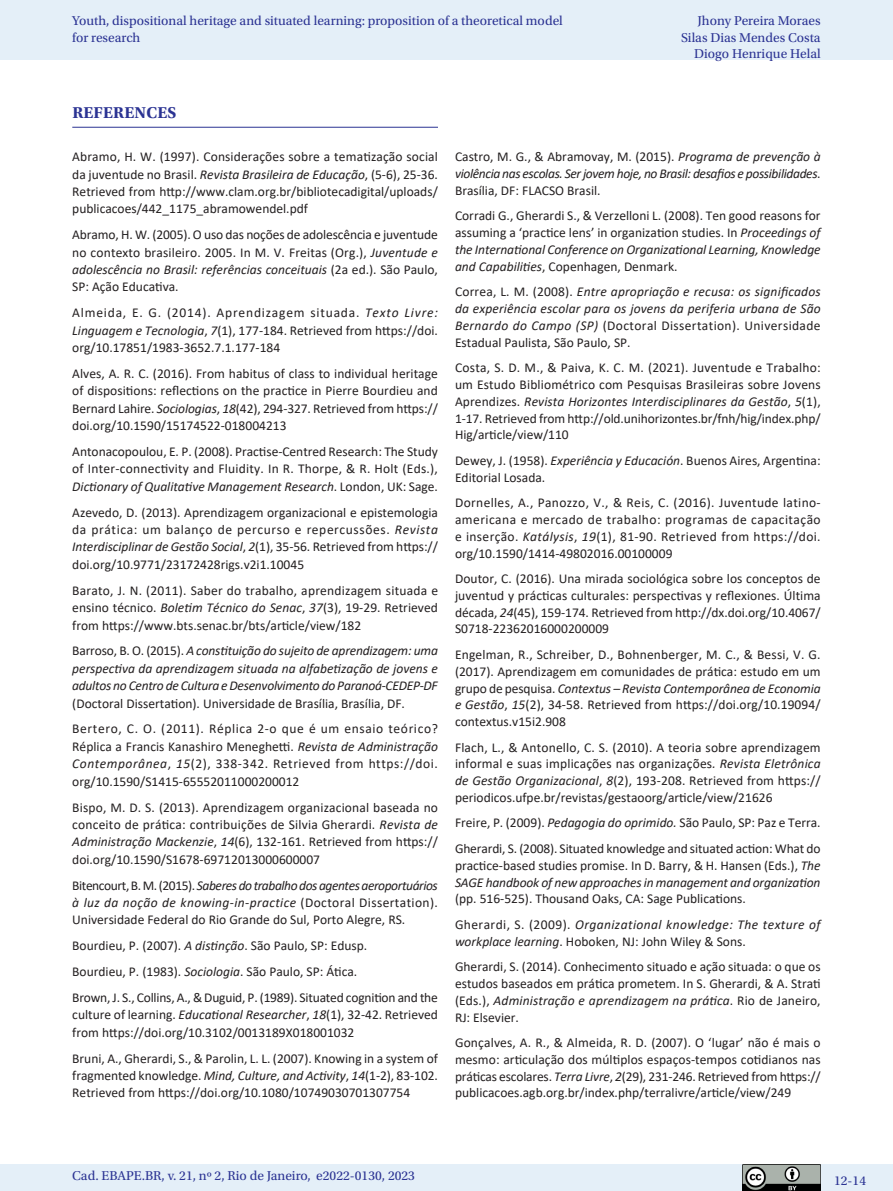
<style>
.page{position:relative;width:893px;height:1191px;background:#fff}
.page>*{position:absolute;margin:0;border:0;box-sizing:border-box;transform-origin:0 0}
._07_1_sub_1{font:700 16.5px "Utopia Std";letter-spacing:.01em;color:#2b3393}
.Referencias{font:13.5px/17.4px "Calibri";color:#231f20;text-align:justify}
.Referencias-2{font:italic 13.5px/16.8px "Calibri";letter-spacing:-.02em;color:#231f20;text-align:justify}
.t1{font:13.5px/16.5px "Utopia Std";color:#2b3393}
.Referencias-3{font:italic 13.5px/16.8px "Calibri";letter-spacing:.03em;color:#231f20}
.s1{font-style:italic}
.s2{font-style:normal}
</style>
<div class="page">
<div style="left:0;top:0;width:893px;height:60px;background:#e4eff8"></div>
<div style="left:0;top:1164px;width:893px;height:27px;background:#e4eff8"></div>
<img style="left:743px;top:1164px;width:78px;height:27px">
<hr style="left:72px;top:127px;width:366px;height:1px;background:#2b3393">
<p class="t1" style="left:72px;top:13px;width:492px">Youth, dispositional heritage and situated learning: proposition of a theoretical model for research</p>
<p class="t1" style="left:681px;top:13px;width:141px;text-align:right">Jhony Pereira Moraes<br>Silas Dias Mendes Costa<br>Diogo Henrique Helal</p>
<p class="_07_1_sub_1" style="left:72px;top:103px;width:106px">REFERENCES</p>
<p class="Referencias" style="left:72px;top:148px;width:367px">Abramo, H. W. (1997). Considerações sobre a tematização social da juventude no Brasil. <span class="s1">Revista Brasileira de Educação</span>, (5-6), 25-36.<br>Retrieved from http://www.clam.org.br/bibliotecadigital/uploads/ publicacoes/442_1175_abramowendel.pdf</p>
<p class="Referencias" style="left:72px;top:226px;width:367px">Abramo, H. W. (2005). O uso das noções de adolescência e juventude no contexto brasileiro. 2005. In M. V. Freitas (Org.), <span class="s1">Juventude e adolescência no Brasil: referências conceituais</span> (2a ed.). São Paulo, SP: Ação Educativa.</p>
<p class="Referencias" style="left:72px;top:304px;width:367px">Almeida, E. G. (2014). Aprendizagem situada. <span class="s1">Texto Livre:<br>Linguagem e Tecnologia</span>, <span class="s1">7</span>(1), 177-184. Retrieved from https://doi. org/10.17851/1983-3652.7.1.177-184</p>
<p class="Referencias" style="left:72px;top:364px;width:367px">Alves, A. R. C. (2016). From habitus of class to individual heritage of dispositions: reflections on the practice in Pierre Bourdieu and Bernard Lahire. <span class="s1">Sociologias</span>, <span class="s1">18</span>(42), 294-327. Retrieved from https:// doi.org/10.1590/15174522-018004213</p>
<p class="Referencias" style="left:72px;top:442px;width:367px">Antonacopoulou, E. P. (2008). Practise-Centred Research: The Study of Inter-connectivity and Fluidity. In R. Thorpe, &amp; R. Holt (Eds.), <span class="s1">Dictionary of Qualitative Management Research</span>. London, UK: Sage.</p>
<p class="Referencias" style="left:72px;top:503px;width:367px">Azevedo, D. (2013). Aprendizagem organizacional e epistemologia da prática: um balanço de percurso e repercussões. <span class="s1">Revista Interdisciplinar de Gestão Social</span>, <span class="s1">2</span>(1), 35-56. Retrieved from https:// doi.org/10.9771/23172428rigs.v2i1.10045</p>
<p class="Referencias" style="left:72px;top:581px;width:367px">Barato, J. N. (2011). Saber do trabalho, aprendizagem situada e ensino técnico. <span class="s1">Boletim Técnico do Senac</span>, <span class="s1">37</span>(3), 19-29. Retrieved from https://www.bts.senac.br/bts/article/view/182</p>
<p class="Referencias-2" style="left:72px;top:641px;width:367px;line-height:17.4px"><span class="s2">Barroso, B. O. (2015).</span> A constituição do sujeito de aprendizagem: uma perspectiva da aprendizagem situada na alfabetização de jovens e adultos no Centro de Cultura e Desenvolvimento do Paranoá-CEDEP-DF <span class="s2">(Doctoral Dissertation). Universidade de Brasília, Brasília, DF.</span></p>
<p class="Referencias" style="left:72px;top:720px;width:367px">Bertero, C. O. (2011). Réplica 2-o que é um ensaio teórico?<br>Réplica a Francis Kanashiro Meneghetti. <span class="s1">Revista de Administração Contemporânea</span>, <span class="s1">15</span>(2), 338-342. Retrieved from https://doi. org/10.1590/S1415-65552011000200012</p>
<p class="Referencias" style="left:72px;top:798px;width:367px">Bispo, M. D. S. (2013). Aprendizagem organizacional baseada no conceito de prática: contribuições de Silvia Gherardi. <span class="s1">Revista de Administração Mackenzie</span>, <span class="s1">14</span>(6), 132-161. Retrieved from https:// doi.org/10.1590/S1678-69712013000600007</p>
<p class="Referencias" style="left:72px;top:876px;width:367px">Bitencourt, B. M. (2015). <span class="s1">Saberes do trabalho dos agentes aeroportuários à luz da noção de knowing-in-practice</span> (Doctoral Dissertation).<br>Universidade Federal do Rio Grande do Sul, Porto Alegre, RS.</p>
<p class="Referencias" style="left:72px;top:936px;width:297px">Bourdieu, P. (2007). <span class="s1">A distinção</span>. São Paulo, SP: Edusp.</p>
<p class="Referencias" style="left:72px;top:962px;width:287px">Bourdieu, P. (1983). <span class="s1">Sociologia</span>. São Paulo, SP: Ática.</p>
<p class="Referencias" style="left:72px;top:988px;width:367px">Brown, J. S., Collins, A., &amp; Duguid, P. (1989). Situated cognition and the culture of learning. <span class="s1">Educational Researcher</span>, <span class="s1">18</span>(1), 32-42. Retrieved from https://doi.org/10.3102/0013189X018001032</p>
<p class="Referencias" style="left:72px;top:1049px;width:367px">Bruni, A., Gherardi, S., &amp; Parolin, L. L. (2007). Knowing in a system of fragmented knowledge. <span class="s1">Mind, Culture, and Activity</span>, <span class="s1">14</span>(1-2), 83-102.<br>Retrieved from https://doi.org/10.1080/10749030701307754</p>
<p class="Referencias-2" style="left:455px;top:148px;width:367px"><span class="s2">Castro, M. G., &amp; Abramovay, M. (2015).</span> Programa de prevenção à violência nas escolas. Ser jovem hoje, no Brasil: desafios e possibilidades<span class="s2">.<br>Brasília, DF: FLACSO Brasil.</span></p>
<p class="Referencias" style="left:455px;top:207px;width:367px;line-height:16.8px">Corradi G., Gherardi S., &amp; Verzelloni L. (2008). Ten good reasons for assuming a ‘practice lens’ in organization studies. In <span class="s1">Proceedings of the International Conference on Organizational Learning, Knowledge and Capabilities</span>, Copenhagen, Denmark.</p>
<p class="Referencias-2" style="left:455px;top:283px;width:367px"><span class="s2">Correa, L. M. (2008).</span> Entre apropriação e recusa: os significados da experiência escolar para os jovens da periferia urbana de São Bernardo do Campo (SP) <span class="s2">(Doctoral Dissertation). Universidade Estadual Paulista, São Paulo, SP.</span></p>
<p class="Referencias" style="left:455px;top:359px;width:367px;line-height:16.8px">Costa, S. D. M., &amp; Paiva, K. C. M. (2021). Juventude e Trabalho: um Estudo Bibliométrico com Pesquisas Brasileiras sobre Jovens Aprendizes. <span class="s1">Revista Horizontes Interdisciplinares da Gestão</span>, <span class="s1">5</span>(1), 1-17. Retrieved from http://old.unihorizontes.br/fnh/hig/index.php/ Hig/article/view/110</p>
<p class="Referencias" style="left:455px;top:451px;width:367px;line-height:16.8px">Dewey, J. (1958). <span class="s1">Experiência y Educación</span>. Buenos Aires, Argentina:<br>Editorial Losada.</p>
<p class="Referencias" style="left:455px;top:494px;width:367px;line-height:16.8px">Dornelles, A., Panozzo, V., &amp; Reis, C. (2016). Juventude latino&shy;americana e mercado de trabalho: programas de capacitação e inserção. <span class="s1">Katálysis</span>, <span class="s1">19</span>(1), 81-90. Retrieved from https://doi. org/10.1590/1414-49802016.00100009</p>
<p class="Referencias" style="left:455px;top:569px;width:367px;line-height:16.8px">Doutor, C. (2016). Una mirada sociológica sobre los conceptos de juventud y prácticas culturales: perspectivas y reflexiones. Última década, <span class="s1">24</span>(45), 159-174. Retrieved from http://dx.doi.org/10.4067/ S0718-22362016000200009</p>
<p class="Referencias" style="left:455px;top:645px;width:367px;line-height:16.8px">Engelman, R., Schreiber, D., Bohnenberger, M. C., &amp; Bessi, V. G. (2017). Aprendizagem em comunidades de prática: estudo em um grupo de pesquisa. <span class="s1">Contextus – Revista Contemporânea de Economia e Gestão</span>, <span class="s1">15</span>(2), 34-58. Retrieved from https://doi.org/10.19094/ contextus.v15i2.908</p>
<p class="Referencias" style="left:455px;top:738px;width:367px;line-height:16.8px">Flach, L., &amp; Antonello, C. S. (2010). A teoria sobre aprendizagem informal e suas implicações nas organizações<span class="s1">. Revista Eletrônica de Gestão Organizacional</span>, <span class="s1">8</span>(2), 193-208. Retrieved from https:// periodicos.ufpe.br/revistas/gestaoorg/article/view/21626</p>
<p class="Referencias" style="left:455px;top:814px;width:367px">Freire, P. (2009). <span class="s1">Pedagogia do oprimido.</span> São Paulo, SP: Paz e Terra.</p>
<p class="Referencias" style="left:455px;top:839px;width:367px;line-height:16.8px">Gherardi, S. (2008). Situated knowledge and situated action: What do practice-based studies promise. In D. Barry, &amp; H. Hansen (Eds.), <span class="s1">The SAGE handbook of new approaches in management and organization </span>(pp. 516-525). Thousand Oaks, CA: Sage Publications.</p>
<p class="Referencias-3" style="left:455px;top:915px;width:367px"><span class="s2">Gherardi, S. (2009).</span> Organizational knowledge: The texture of workplace learning<span class="s2">. Hoboken, NJ: John Wiley &amp; Sons.</span></p>
<p class="Referencias" style="left:455px;top:957px;width:367px;line-height:16.8px">Gherardi, S. (2014). Conhecimento situado e ação situada: o que os estudos baseados em prática prometem. In S. Gherardi, &amp; A. Strati (Eds.), <span class="s1">Administração e aprendizagem na prática</span>. Rio de Janeiro, RJ: Elsevier.</p>
<p class="Referencias" style="left:455px;top:1033px;width:367px;line-height:16.8px">Gonçalves, A. R., &amp; Almeida, R. D. (2007). O ‘lugar’ não é mais o mesmo: articulação dos múltiplos espaços-tempos cotidianos nas práticas escolares. <span class="s1">Terra Livre</span>, <span class="s1">2</span>(29), 231-246. Retrieved from https:// publicacoes.agb.org.br/index.php/terralivre/article/view/249</p>
<p class="t1" style="left:72px;top:1167px;width:344px">Cad. EBAPE.BR, v. 21, nº 2, Rio de Janeiro, e2022-0130, 2023</p>
<p class="t1" style="left:834px;top:1172px;width:33px">12-14</p>
</div>
